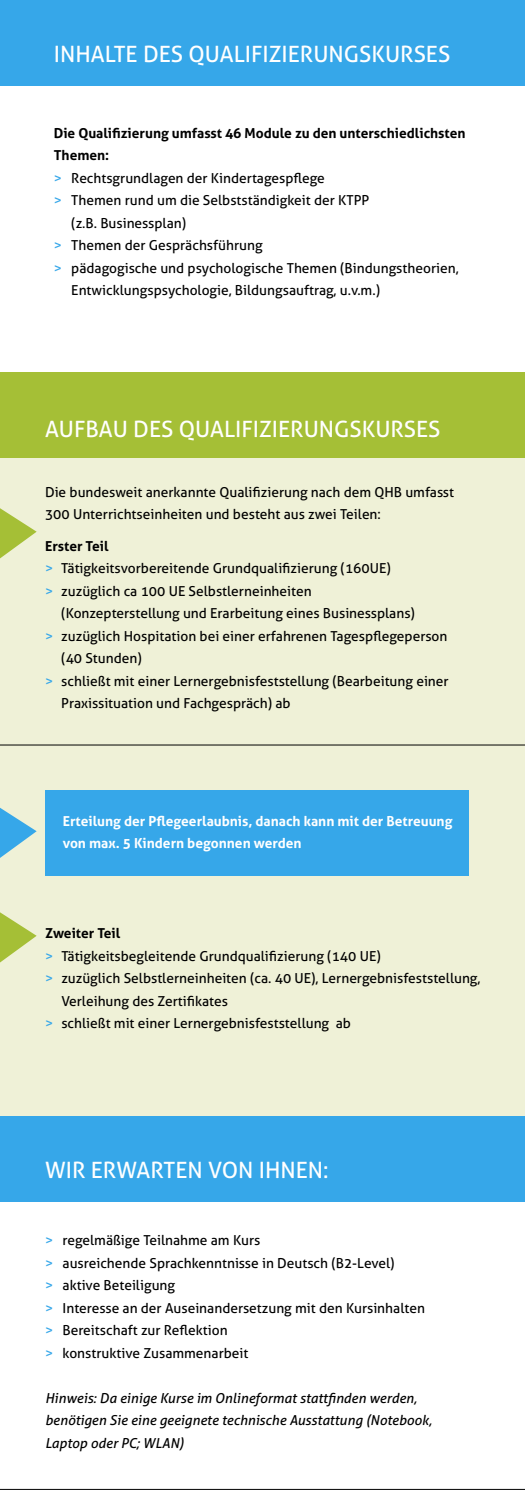
<style>
.page{position:relative;width:525px;height:1493px;background:#fff}
.page>*{position:absolute;margin:0;border:0;box-sizing:border-box;transform-origin:0 0}
.t1{font:22.5px "Aller";color:#fff}
.t2{font:13.75px/22.5px "Aller";color:#000}
.t3{font:italic 13.75px/22.5px "Aller";color:#000}
.t4{font:700 13.75px/22.5px "Aller";color:#fff}
.t5{font:700 13.75px "Aller";color:#000}
.s1{color:#36a7e9}
.s2{font-weight:700}
</style>
<div class="page">
<div style="left:0;top:456px;width:524px;height:660px;background:#eff1d7"></div>
<div style="left:0;top:0;width:524px;height:85px;background:#36a7e9"></div>
<hr style="left:0;top:745px;width:524px;height:1px;background:#000">
<hr style="left:0;top:1489px;width:524px;height:1px;background:#000">
<div style="left:0;top:372px;width:524px;height:85px;background:#a5bf36"></div>
<div style="left:45px;top:790px;width:423px;height:85px;background:#36a7e9"></div>
<svg style="left:0;top:508px;width:37px;height:50px"></svg>
<svg style="left:0;top:912px;width:37px;height:50px"></svg>
<svg style="left:0;top:807px;width:37px;height:51px"></svg>
<div style="left:0;top:1116px;width:524px;height:85px;background:#36a7e9"></div>
<h1 class="t1" style="left:54px;top:40px;width:398px">INHALTE DES QUALIFIZIERUNGSKURSES</h1>
<p class="t5" style="left:54px;top:124px;width:413px">Die Qualifizierung umfasst 46 Module zu den unterschiedlichsten</p>
<p class="t5" style="left:54px;top:147px;width:57px">Themen:</p>
<p class="t2" style="left:54px;top:167px;width:272px"><span class="s1">&gt;</span> Rechtsgrundlagen der Kindertagespflege</p>
<p class="t2" style="left:54px;top:189px;width:317px"><span class="s1">&gt;</span> Themen rund um die Selbstständigkeit der KTPP</p>
<p class="t2" style="left:71px;top:212px;width:116px">(z.B. Businessplan)</p>
<p class="t2" style="left:54px;top:234px;width:210px"><span class="s1">&gt;</span> Themen der Gesprächsführung</p>
<p class="t2" style="left:54px;top:257px;width:406px"><span class="s1">&gt;</span> pädagogische und psychologische Themen (Bindungstheorien,</p>
<p class="t2" style="left:71px;top:279px;width:310px">Entwicklungspsychologie, Bildungsauftrag, u.v.m.)</p>
<h1 class="t1" style="left:45px;top:415px;width:397px">AUFBAU DES QUALIFIZIERUNGSKURSES</h1>
<p class="t2" style="left:45px;top:481px;width:410px">Die bundesweit anerkannte Qualifizierung nach dem QHB umfasst<br>300 Unterrichtseinheiten und besteht aus zwei Teilen:</p>
<p class="t2" style="left:45px;top:534px;width:347px"><span class="s2">Erster Teil<br></span><span class="s1">&gt;</span> Tätigkeitsvorbereitende Grundqualifizierung (160UE) <span class="s1">&gt;</span> zuzüglich ca 100 UE Selbstlerneinheiten</p>
<p class="t2" style="left:61px;top:602px;width:355px">(Konzepterstellung und Erarbeitung eines Businessplans)</p>
<p class="t2" style="left:45px;top:624px;width:404px"><span class="s1">&gt;</span> zuzüglich Hospitation bei einer erfahrenen Tagespflegeperson</p>
<p class="t2" style="left:61px;top:647px;width:82px">(40 Stunden)</p>
<p class="t2" style="left:45px;top:669px;width:405px"><span class="s1">&gt;</span> schließt mit einer Lernergebnisfeststellung (Bearbeitung einer</p>
<p class="t2" style="left:61px;top:692px;width:231px">Praxissituation und Fachgespräch) ab</p>
<p class="t4" style="left:63px;top:809px;width:391px">Erteilung der Pflegeerlaubnis, danach kann mit der Betreuung von max. 5 Kindern begonnen werden</p>
<p class="t5" style="left:45px;top:925px;width:77px">Zweiter Teil</p>
<p class="t2" style="left:45px;top:944px;width:337px"><span class="s1">&gt;</span> Tätigkeitsbegleitende Grundqualifizierung (140 UE)</p>
<p class="t2" style="left:45px;top:967px;width:436px"><span class="s1">&gt;</span> zuzüglich Selbstlerneinheiten (ca. 40 UE), Lernergebnisfeststellung,</p>
<p class="t2" style="left:61px;top:989px;width:168px">Verleihung des Zertifikates</p>
<p class="t2" style="left:45px;top:1012px;width:307px"><span class="s1">&gt;</span> schließt mit einer Lernergebnisfeststellung ab</p>
<h1 class="t1" style="left:45px;top:1155px;width:285px">WIR ERWARTEN VON IHNEN:</h1>
<p class="t2" style="left:45px;top:1228px;width:381px"><span class="s1">&gt;</span> regelmäßige Teilnahme am Kurs<br><span class="s1">&gt;</span> ausreichende Sprachkenntnisse in Deutsch (B2-Level)<br><span class="s1">&gt;</span> aktive Beteiligung<br><span class="s1">&gt;</span> Interesse an der Auseinandersetzung mit den Kursinhalten <span class="s1">&gt;</span> Bereitschaft zur Reflektion<br><span class="s1">&gt;</span> konstruktive Zusammenarbeit</p>
<p class="t3" style="left:45px;top:1386px;width:388px">Hinweis: Da einige Kurse im Onlineformat stattfinden werden, benötigen Sie eine geeignete technische Ausstattung (Notebook,<br>Laptop oder PC; WLAN)</p>
</div>
